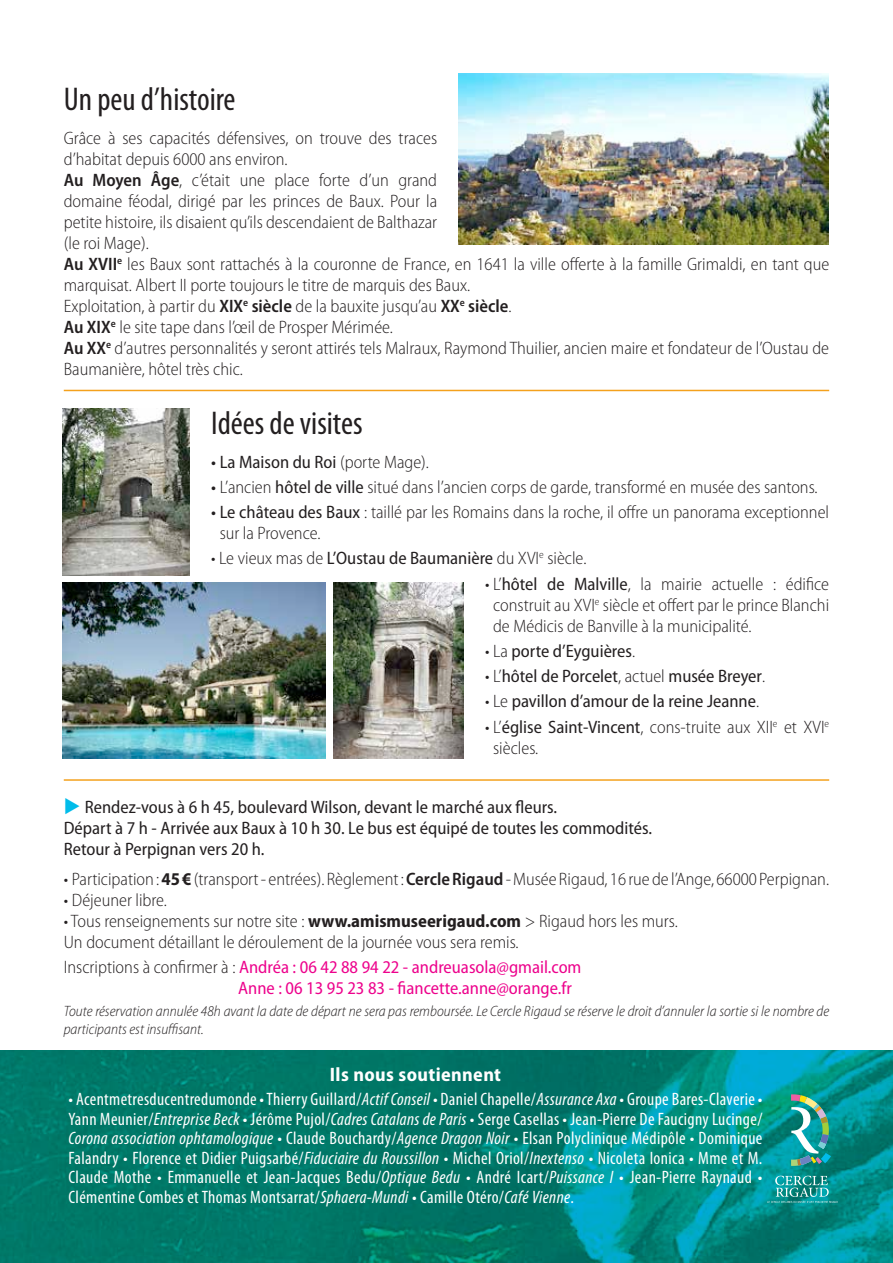
<style>
.page{position:relative;width:893px;height:1263px;background:#fff}
.page>*{position:absolute;margin:0;border:0;box-sizing:border-box;transform-origin:0 0}
.t1{font:condensed 33px "Myriad Pro";color:#231f20}
.t2{font:700 semi-condensed 19.5px "Myriad Pro";letter-spacing:.02em;color:#fff}
.t3{font:300 semi-condensed 18px/21px "Myriad Pro";color:#231f20}
.t4{font:condensed 18px/19.5px "Myriad Pro";letter-spacing:.02em;color:#fff;text-align:justify}
.t5{font:semi-condensed 18px/21px "Myriad Pro";color:#231f20}
.t6{font:semi-condensed 18px/21px "Myriad Pro";color:#ed028c}
.t7{font:italic 300 semi-condensed 15px/18px "Myriad Pro";color:#231f20}
.s1{font-weight:600}
.s2{font-weight:300}
.s3{font-weight:400}
.s4{color:#01bcea}
.s5{font-weight:700}
.s6{font-weight:300;color:#231f20}
.s7{font-style:italic}
</style>
<div class="page">
<img style="left:0;top:1050px;width:893px;height:213px">
<img style="left:63px;top:409px;width:127px;height:166px">
<img style="left:458px;top:73px;width:370px;height:171px">
<img style="left:334px;top:583px;width:130px;height:176px">
<img style="left:63px;top:583px;width:262px;height:175px">
<hr style="left:64px;top:779px;width:765px;height:2px;background:#f4a11d">
<hr style="left:64px;top:390px;width:765px;height:1px;background:#f4a11d">
<img style="left:767px;top:1094px;width:71px;height:109px">
<h1 class="t1" style="left:64px;top:79px;width:173px">Un peu d’histoire</h1>
<p class="t3" style="left:64px;top:127px;width:767px">Grâce à ses capacités défensives, on trouve des traces<br>d’habitat depuis 6000 ans environ.<br><span class="s1">Au Moyen Âge</span>, c’était une place forte d’un grand<br>domaine féodal, dirigé par les princes de Baux. Pour la<br>petite histoire, ils disaient qu’ils descendaient de Balthazar<br>(le roi Mage).<br><span class="s1">Au XVII</span><sup>e</sup> les Baux sont rattachés à la couronne de France, en 1641 la ville offerte à la famille Grimaldi, en tant que marquisat. Albert II porte toujours le titre de marquis des Baux.<br>Exploitation, à partir du <span class="s1">XIX</span><sup>e</sup> <span class="s1">siècle</span> de la bauxite jusqu’au <span class="s1">XX</span><sup>e</sup> <span class="s1">siècle</span>.<br><span class="s1">Au XIX</span><sup>e</sup> le site tape dans l’œil de Prosper Mérimée.<br><span class="s1">Au XX</span><sup>e</sup> d’autres personnalités y seront attirés tels Malraux, Raymond Thuilier, ancien maire et fondateur de l’Oustau de Baumanière, hôtel très chic.</p>
<h1 class="t1" style="left:211px;top:403px;width:153px">Idées de visites</h1>
<p class="t5" style="left:211px;top:451px;width:219px">• La Maison du Roi <span class="s2">(porte Mage).</span></p>
<p class="t3" style="left:211px;top:477px;width:608px"><span class="s3">•</span> L’ancien <span class="s3">hôtel de ville</span> situé dans l’ancien corps de garde, transformé en musée des santons.</p>
<p class="t3" style="left:220px;top:502px;width:611px;text-indent:-8px"><span class="s3">• Le château des Baux</span> : taillé par les Romains dans la roche, il offre un panorama exceptionnel sur la Provence.</p>
<p class="t3" style="left:211px;top:548px;width:377px">• Le vieux mas de <span class="s3">L’Oustau de Baumanière</span> du XVI<sup>e</sup> siècle.</p>
<p class="t3" style="left:493px;top:573px;width:338px;text-align:justify;text-indent:-8px">• L’<span class="s3">hôtel de Malville</span>, la mairie actuelle : édifice construit au XVI<sup>e</sup> siècle et offert par le prince Blanchi de Médicis de Banville à la municipalité.</p>
<p class="t5" style="left:485px;top:641px;width:152px"><span class="s2">• La</span> porte d’Eyguières<span class="s2">.</span></p>
<p class="t5" style="left:485px;top:666px;width:281px"><span class="s2">• L’</span>hôtel de Porcelet<span class="s2">, actuel</span> musée Breyer<span class="s2">.</span></p>
<p class="t5" style="left:485px;top:691px;width:276px"><span class="s2">• Le</span> pavillon d’amour de la reine Jeanne<span class="s2">.</span></p>
<p class="t3" style="left:493px;top:716px;width:338px;text-indent:-8px">• L’<span class="s3">église Saint-Vincent</span>, cons-truite aux XII<sup>e</sup> et XVI<sup>e </sup>siècles.</p>
<p class="t5" style="left:64px;top:797px;width:590px"><span class="s4">◆</span> Rendez-vous à 6 h 45, boulevard Wilson, devant le marché aux fleurs.<br>Départ à 7 h - Arrivée aux Baux à 10 h 30. Le bus est équipé de toutes les commodités.<br>Retour à Perpignan vers 20 h.</p>
<p class="t3" style="left:64px;top:868px;width:767px">• Participation : <span class="s5">45 €</span> (transport - entrées). Règlement : <span class="s1">Cercle Rigaud</span> - Musée Rigaud, 16 rue de l’Ange, 66000 Perpignan.</p>
<p class="t3" style="left:64px;top:889px;width:105px">• Déjeuner libre.</p>
<p class="t3" style="left:64px;top:910px;width:615px">• Tous renseignements sur notre site : <span class="s5">www.amismuseerigaud.com</span> &gt; Rigaud hors les murs.<br>Un document détaillant le déroulement de la journée vous sera remis.</p>
<p class="t6" style="left:238px;top:957px;width:345px;text-indent:-174px"><span class="s6">Inscriptions à confirmer à :</span> Andréa : 06 42 88 94 22 - andreuasola@gmail.com<br>Anne : 06 13 95 23 83 - fiancette.anne@orange.fr</p>
<p class="t7" style="left:64px;top:1002px;width:767px">Toute réservation annulée 48h avant la date de départ ne sera pas remboursée. Le Cercle Rigaud se réserve le droit d’annuler la sortie si le nombre de participants est insuffisant.</p>
<p class="t2" style="left:330px;top:1064px;width:173px">Ils nous soutiennent</p>
<p class="t4" style="left:69px;top:1089px;width:695px">• Acentmetresducentredumonde • Thierry Guillard/<span class="s7">Actif Conseil</span> • Daniel Chapelle/<span class="s7">Assurance Axa</span> • Groupe Bares-Claverie • Yann Meunier/<span class="s7">Entreprise Beck</span> • Jérôme Pujol/<span class="s7">Cadres Catalans de Paris</span> • Serge Casellas • Jean-Pierre De Faucigny Lucinge/ <span class="s7">Corona association ophtamologique</span> • Claude Bouchardy/<span class="s7">Agence Dragon Noir</span> • Elsan Polyclinique Médipôle • Dominique Falandry • Florence et Didier Puigsarbé/<span class="s7">Fiduciaire du Roussillon</span> • Michel Oriol/<span class="s7">Inextenso</span> • Nicoleta Ionica • Mme et M.<br>Claude Mothe • Emmanuelle et Jean-Jacques Bedu/<span class="s7">Optique Bedu</span> • André Icart/<span class="s7">Puissance I</span> • Jean-Pierre Raynaud • Clémentine Combes et Thomas Montsarrat/<span class="s7">Sphaera-Mundi</span> • Camille Otéro/<span class="s7">Café Vienne</span>.</p>
</div>
